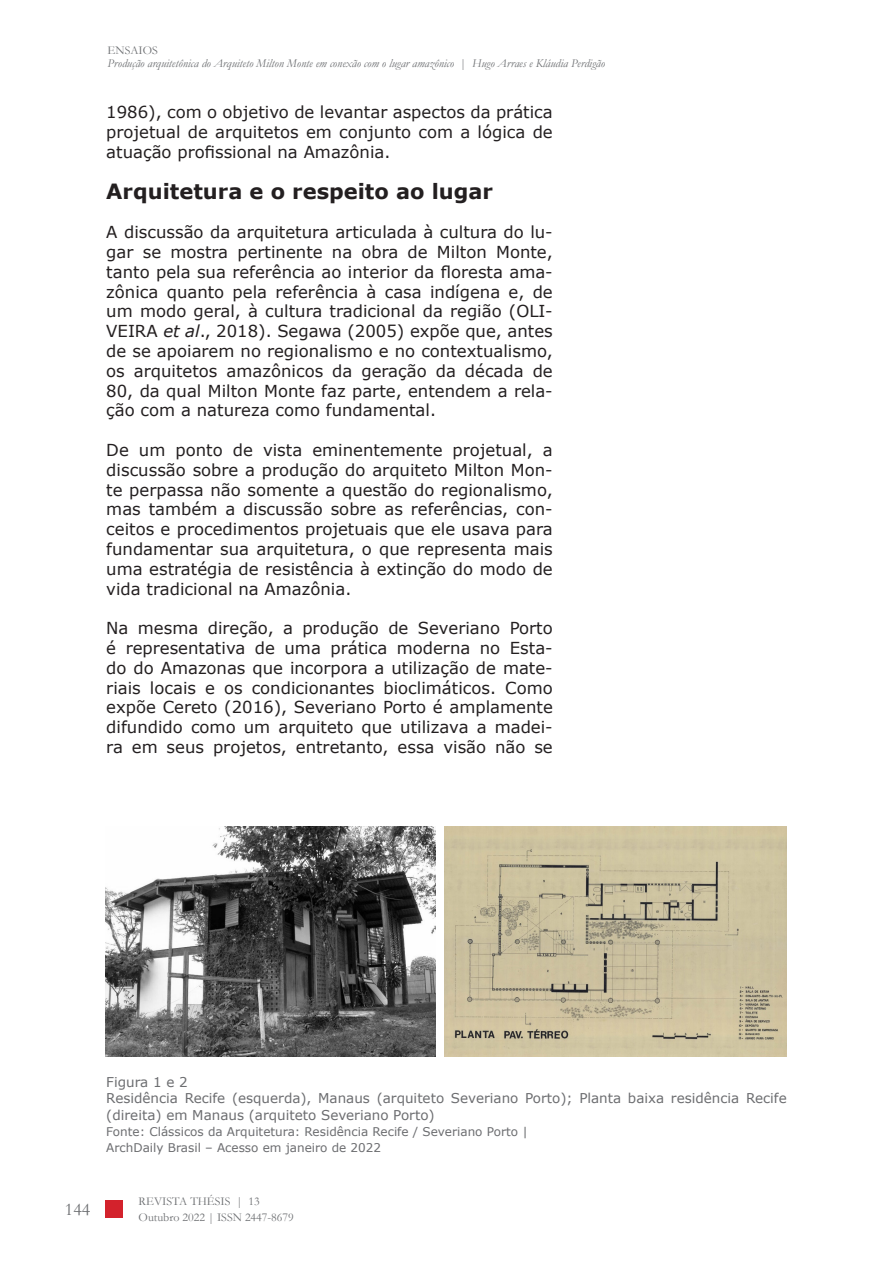
<style>
.page{position:relative;width:893px;height:1263px;background:#fff}
.page>*{position:absolute;margin:0;border:0;box-sizing:border-box;transform-origin:0 0}
.Artigos_-_Texto{font:700 21px "Verdana";color:#231f20}
.t1{font:18px "Garamond";color:#6d6f72}
.Artigos_-_Texto-2{font:16.5px/19.8px "Verdana";color:#231f20;text-align:justify}
.Legendas_-_Título{font:13.5px/16.2px "Verdana";color:#6c6d70}
.t2{font:italic 12px/12.8px "Garamond";color:#6d6f72}
.t3{font:12px "Verdana";color:#6c6d70}
.t4{font:12px/16.2px "Garamond";color:#6d6f72}
.s1{font-style:normal}
.s2{font-style:italic}
</style>
<div class="page">
<div style="left:106px;top:1201px;width:17px;height:17px;background:#d3222c"></div>
<img style="left:106px;top:827px;width:329px;height:230px">
<img style="left:445px;top:827px;width:342px;height:230px">
<p class="t2" style="left:108px;top:44px;width:499px"><span class="s1">ENSAIOS<br></span>Produção arquitetônica do Arquiteto Milton Monte em conexão com o lugar amazônico <span class="s1">|</span> Hugo Arraes e Kláudia Perdigão</p>
<p class="Artigos_-_Texto-2" style="left:106px;top:102px;width:448px">1986), com o objetivo de levantar aspectos da prática projetual de arquitetos em conjunto com a lógica de atuação profissional na Amazônia.</p>
<p class="Artigos_-_Texto" style="left:106px;top:176px;width:388px">Arquitetura e o respeito ao lugar</p>
<p class="Artigos_-_Texto-2" style="left:106px;top:222px;width:448px">A discussão da arquitetura articulada à cultura do lu&shy;gar se mostra pertinente na obra de Milton Monte, tanto pela sua referência ao interior da floresta ama&shy;zônica quanto pela referência à casa indígena e, de um modo geral, à cultura tradicional da região (OLI-VEIRA <span class="s2">et al</span>., 2018). Segawa (2005) expõe que, antes de se apoiarem no regionalismo e no contextualismo, os arquitetos amazônicos da geração da década de 80, da qual Milton Monte faz parte, entendem a rela&shy;ção com a natureza como fundamental.</p>
<p class="Artigos_-_Texto-2" style="left:106px;top:440px;width:448px">De um ponto de vista eminentemente projetual, a discussão sobre a produção do arquiteto Milton Mon&shy;te perpassa não somente a questão do regionalismo, mas também a discussão sobre as referências, con&shy;ceitos e procedimentos projetuais que ele usava para fundamentar sua arquitetura, o que representa mais uma estratégia de resistência à extinção do modo de vida tradicional na Amazônia.</p>
<p class="Artigos_-_Texto-2" style="left:106px;top:618px;width:448px">Na mesma direção, a produção de Severiano Porto é representativa de uma prática moderna no Esta&shy;do do Amazonas que incorpora a utilização de mate&shy;riais locais e os condicionantes bioclimáticos. Como expõe Cereto (2016), Severiano Porto é amplamente difundido como um arquiteto que utilizava a madei&shy;ra em seus projetos, entretanto, essa visão não se</p>
<p class="Legendas_-_Título" style="left:106px;top:1074px;width:83px">Figura 1 e 2</p>
<p class="Legendas_-_Título" style="left:106px;top:1090px;width:682px">Residência Recife (esquerda), Manaus (arquiteto Severiano Porto); Planta baixa residência Recife (direita) em Manaus (arquiteto Severiano Porto)</p>
<p class="t3" style="left:106px;top:1123px;width:423px">Fonte: Clássicos da Arquitetura: Residência Recife / Severiano Porto |</p>
<p class="t3" style="left:106px;top:1139px;width:276px">ArchDaily Brasil – Acesso em janeiro de 2022</p>
<p class="t1" style="left:65px;top:1197px;width:27px">144</p>
<p class="t4" style="left:139px;top:1193px;width:157px">REVISTA THÉSIS | 13<br>Outubro 2022 | ISSN 2447-8679</p>
</div>
